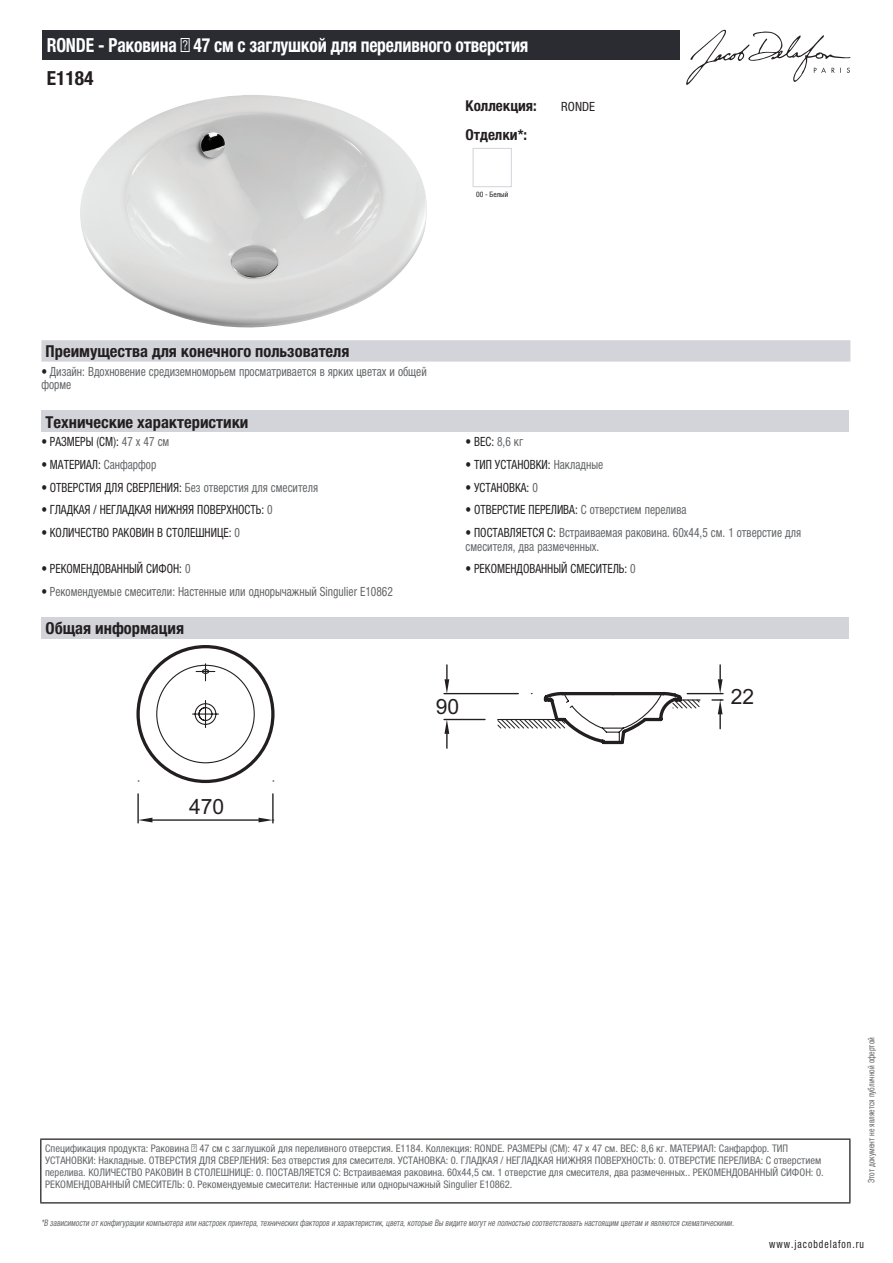
<style>
.page{position:relative;width:893px;height:1263px;background:#fff}
.page>*{position:absolute;margin:0;border:0;box-sizing:border-box;transform-origin:0 0}
.t1{font:21.15px "Arial";color:#231f20}
.t2{font:700 condensed 19.5px "Helvetica Neue LTCYR";letter-spacing:-.01em;color:#fff;scale:.9 1}
.t3{font:700 condensed 19.5px "Helvetica Neue LTCYR";color:#231f20}
.t4{font:700 condensed 16.5px "Helvetica Neue LTCYR";color:#231f20}
.t5{font:700 condensed 15px "Helvetica Neue LTCYR";color:#231f20}
.t6{font:condensed 12.75px/13.5px "Helvetica Neue LTCYR";color:#626568;scale:.9 1}
.t7{font:condensed 12.75px "Helvetica Neue LTCYR";color:#231f20;scale:.9 1}
.t8{font:condensed 12.75px "Helvetica Neue LTCYR";color:#231f20}
.t9{font:condensed 11.25px "Helvetica Neue LTCYR";letter-spacing:.1em;color:#231f20;scale:.87 1}
.t10{font:condensed 10.5px/12px "Helvetica Neue LTCYR";color:#626568}
.t11{font:italic condensed 9px "Helvetica Neue LTCYR";color:#626568;scale:.87 1}
.t12{font:condensed 9px "Helvetica Neue LTCYR";color:#626568;scale:.87 1}
.t13{font:condensed 7.5px "Helvetica Neue LTCYR";color:#231f20}
.s1{color:#231f20}
.s2{color:#626568}
</style>
<div class="page">
<svg style="left:686px;top:30px;width:164px;height:55px"></svg>
<img style="left:80px;top:95px;width:347px;height:233px">
<div style="left:473px;top:148px;width:39px;height:39px;border:1px solid #d3d4da"></div>
<div style="left:41px;top:340px;width:809px;height:22px;background:#d3d4da"></div>
<div style="left:41px;top:411px;width:808px;height:21px;background:#d3d4da"></div>
<div style="left:41px;top:617px;width:808px;height:22px;background:#d3d4da"></div>
<svg style="left:136px;top:645px;width:139px;height:139px"></svg>
<svg style="left:156px;top:663px;width:544px;height:101px"></svg>
<hr style="left:687px;top:693px;width:36px;height:1px;background:#231f20">
<svg style="left:712px;top:665px;width:11px;height:64px"></svg>
<hr style="left:444px;top:693px;width:74px;height:1px;background:#231f20">
<hr style="left:444px;top:719px;width:41px;height:1px;background:#231f20">
<svg style="left:444px;top:665px;width:5px;height:28px"></svg>
<svg style="left:444px;top:720px;width:5px;height:28px"></svg>
<hr style="left:137px;top:794px;width:2px;height:29px;background:#231f20">
<hr style="left:272px;top:794px;width:2px;height:29px;background:#231f20">
<hr style="left:152px;top:819px;width:107px;height:2px;background:#231f20">
<svg style="left:138px;top:818px;width:14px;height:4px"></svg>
<svg style="left:259px;top:818px;width:15px;height:4px"></svg>
<svg style="left:497px;top:693px;width:203px;height:36px"></svg>
<div style="left:43px;top:30px;width:637px;height:30px;background:#2a2c32"></div>
<hr style="left:40px;top:1138px;width:810px;height:2px;background:#040503">
<hr style="left:40px;top:1140px;width:1px;height:62px;background:#040503">
<hr style="left:849px;top:1140px;width:1px;height:62px;background:#040503">
<hr style="left:40px;top:1202px;width:810px;height:1px;background:#040503">
<h2 class="t2" style="left:47px;top:34px;width:537px">RONDE - Раковина Ø 47 см с заглушкой для переливного отверстия</h2>
<h2 class="t3" style="left:47px;top:67px;width:48px">E1184</h2>
<h3 class="t5" style="left:466px;top:97px;width:73px">Коллекция:</h3>
<p class="t8" style="left:561px;top:99px;width:35px">RONDE</p>
<h3 class="t5" style="left:466px;top:126px;width:63px">Отделки*:</h3>
<p class="t13" style="left:476px;top:190px;width:34px">00 - Белый</p>
<h3 class="t4" style="left:46px;top:342px;width:305px">Преимущества для конечного пользователя</h3>
<p class="t6" style="left:41px;top:365px;width:430px"><span class="s1">•</span> Дизайн: Вдохновение средиземноморьем просматривается в ярких цветах и общей форме</p>
<h3 class="t4" style="left:46px;top:413px;width:204px">Технические характеристики</h3>
<p class="t7" style="left:41px;top:434px;width:144px">• РАЗМЕРЫ (СМ): <span class="s2">47 x 47 см</span></p>
<p class="t7" style="left:466px;top:434px;width:65px">• ВЕС: <span class="s2">8,6 кг</span></p>
<p class="t7" style="left:41px;top:457px;width:129px">• МАТЕРИАЛ: <span class="s2">Санфарфор</span></p>
<p class="t7" style="left:466px;top:457px;width:154px">• ТИП УСТАНОВКИ: <span class="s2">Накладные</span></p>
<p class="t6" style="left:41px;top:480px;width:309px"><span class="s1">• ОТВЕРСТИЯ ДЛЯ СВЕРЛЕНИЯ:</span> Без отверстия для смесителя</p>
<p class="t7" style="left:466px;top:480px;width:82px">• УСТАНОВКА: <span class="s2">0</span></p>
<p class="t7" style="left:41px;top:503px;width:259px">• ГЛАДКАЯ / НЕГЛАДКАЯ НИЖНЯЯ ПОВЕРХНОСТЬ: <span class="s2">0</span></p>
<p class="t7" style="left:466px;top:503px;width:247px">• ОТВЕРСТИЕ ПЕРЕЛИВА: <span class="s2">С отверстием перелива</span></p>
<p class="t7" style="left:41px;top:525px;width:222px">• КОЛИЧЕСТВО РАКОВИН В СТОЛЕШНИЦЕ: <span class="s2">0</span></p>
<p class="t6" style="left:466px;top:526px;width:374px"><span class="s1">• ПОСТАВЛЯЕТСЯ С:</span> Встраиваемая раковина. 60х44,5 см. 1 отверстие для смесителя, два размеченных.</p>
<p class="t7" style="left:41px;top:562px;width:167px">• РЕКОМЕНДОВАННЫЙ СИФОН: <span class="s2">0</span></p>
<p class="t7" style="left:466px;top:562px;width:191px">• РЕКОМЕНДОВАННЫЙ СМЕСИТЕЛЬ: <span class="s2">0</span></p>
<p class="t6" style="left:41px;top:585px;width:392px"><span class="s1">•</span> Рекомендуемые смесители: Настенные или однорычажный Singulier E10862</p>
<h3 class="t4" style="left:46px;top:619px;width:140px">Общая информация</h3>
<h1 class="t1" style="left:189px;top:793px;width:37px">470</h1>
<h1 class="t1" style="left:436px;top:692px;width:25px">90</h1>
<h1 class="t1" style="left:731px;top:683px;width:25px">22</h1>
<p class="t10" style="left:45px;top:1142px;width:780px">Спецификация продукта: Раковина Ø 47 см с заглушкой для переливного отверстия. E1184. Коллекция: RONDE. РАЗМЕРЫ (СМ): 47 x 47 см. ВЕС: 8,6 кг. МАТЕРИАЛ: Санфарфор. ТИП УСТАНОВКИ: Накладные. ОТВЕРСТИЯ ДЛЯ СВЕРЛЕНИЯ: Без отверстия для смесителя. УСТАНОВКА: 0. ГЛАДКАЯ / НЕГЛАДКАЯ НИЖНЯЯ ПОВЕРХНОСТЬ: 0. ОТВЕРСТИЕ ПЕРЕЛИВА: С отверстием перелива. КОЛИЧЕСТВО РАКОВИН В СТОЛЕШНИЦЕ: 0. ПОСТАВЛЯЕТСЯ С: Встраиваемая раковина. 60х44,5 см. 1 отверстие для смесителя, два размеченных.. РЕКОМЕНДОВАННЫЙ СИФОН: 0.<br>РЕКОМЕНДОВАННЫЙ СМЕСИТЕЛЬ: 0. Рекомендуемые смесители: Настенные или однорычажный Singulier E10862.</p>
<p class="t11" style="left:41px;top:1218px;width:800px">*В зависимости отконфигурации компьютера или настроек принтера,техническихфакторов и характеристик,цвета,которые Вы видите могутне полностью соответствоватьнастоящим цветам и являются схематическими.</p>
<p class="t12" style="left:866px;top:1183px;width:169px;rotate:-90deg">Этот документ не является публичной офертой</p>
<p class="t9" style="left:769px;top:1237px;width:110px">www.jacobdelafon.ru</p>
</div>
